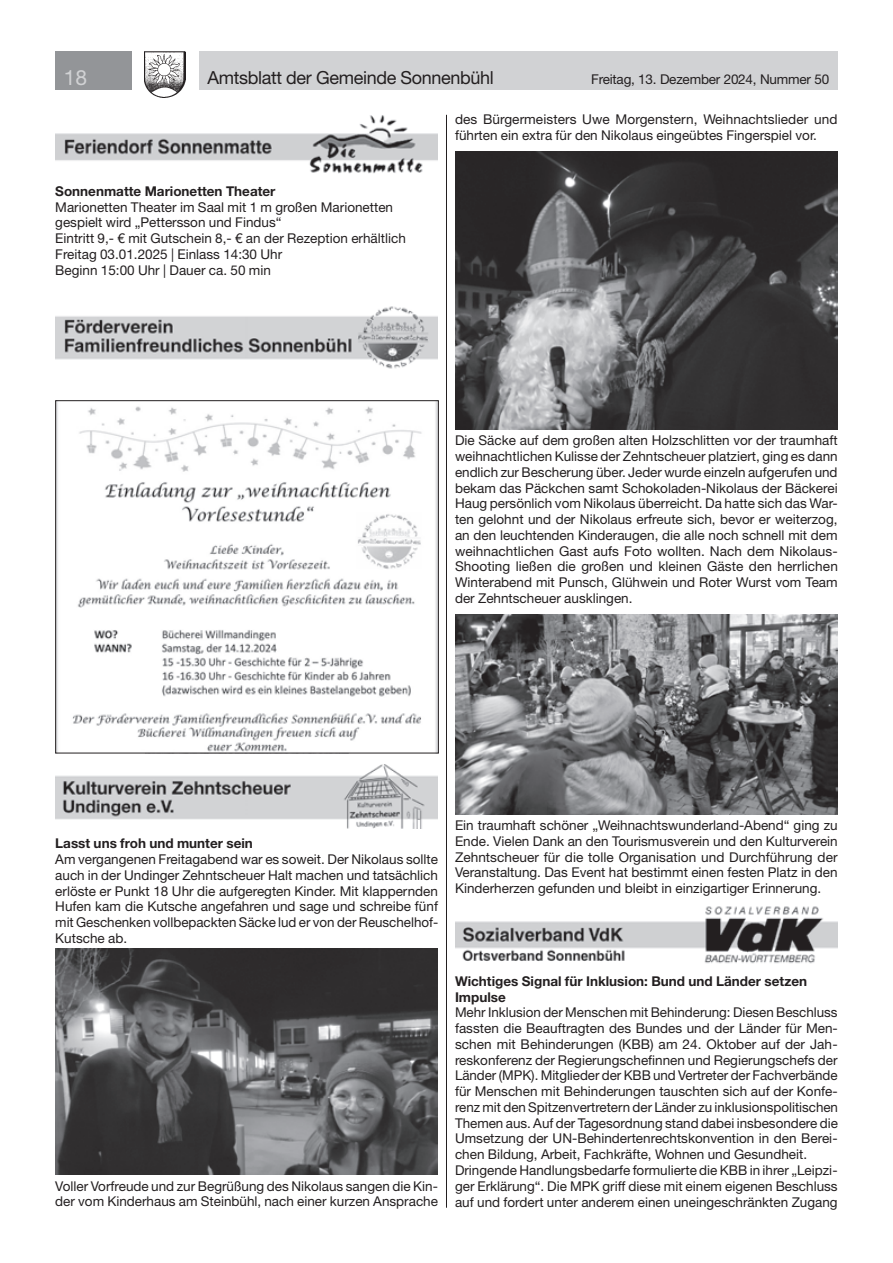
<style>
.page{position:relative;width:893px;height:1263px;background:#fff}
.page>*{position:absolute;margin:0;border:0;box-sizing:border-box;transform-origin:0 0}
.t1{font:21px "Helvetica Neue LT Std";color:#d1d2d4}
.t2{font:18px "Helvetica Neue LT Std";letter-spacing:-.02em;color:#231f20}
.t3{font:13.5px/15.8px "Helvetica Neue LT Std";color:#231f20}
.t4{font:700 13.5px/15.8px "Helvetica Neue LT Std";color:#231f20}
</style>
<div class="page">
<div style="left:199px;top:51px;width:639px;height:38px;background:#d1d2d4"></div>
<div style="left:55px;top:51px;width:77px;height:38px;background:#939598"></div>
<img style="left:145px;top:51px;width:41px;height:47px">
<img style="left:55px;top:115px;width:383px;height:59px">
<img style="left:55px;top:306px;width:383px;height:63px">
<img style="left:57px;top:402px;width:380px;height:349px">
<div style="left:55px;top:400px;width:384px;height:353px;border:1px solid #231f20"></div>
<img style="left:55px;top:764px;width:383px;height:64px">
<img style="left:55px;top:948px;width:383px;height:227px">
<img style="left:455px;top:152px;width:383px;height:277px">
<img style="left:455px;top:614px;width:383px;height:200px">
<img style="left:455px;top:906px;width:383px;height:58px">
<hr style="left:446px;top:115px;width:1px;height:1093px;background:#231f20">
<h1 class="t1" style="left:64px;top:65px;width:25px">18</h1>
<h2 class="t2" style="left:207px;top:67px;width:288px">Amtsblatt der Gemeinde Sonnenbühl</h2>
<p class="t3" style="left:591px;top:71px;width:240px">Freitag, 13. Dezember 2024, Nummer 50</p>
<p class="t4" style="left:55px;top:183px;width:222px">Sonnenmatte Marionetten Theater</p>
<p class="t3" style="left:55px;top:199px;width:352px">Marionetten Theater im Saal mit 1 m großen Marionetten gespielt wird „Pettersson und Findus“<br>Eintritt 9,- € mit Gutschein 8,- € an der Rezeption erhältlich Freitag 03.01.2025 | Einlass 14:30 Uhr<br>Beginn 15:00 Uhr | Dauer ca. 50 min</p>
<p class="t3" style="left:455px;top:112px;width:384px">des Bürgermeisters Uwe Morgenstern, Weihnachtslieder und führten ein extra für den Nikolaus eingeübtes Fingerspiel vor.</p>
<p class="t3" style="left:455px;top:432px;width:384px;text-align:justify">Die Säcke auf dem großen alten Holzschlitten vor der traumhaft weihnachtlichen Kulisse der Zehntscheuer platziert, ging es dann endlich zur Bescherung über. Jeder wurde einzeln aufgerufen und bekam das Päckchen samt Schokoladen-Nikolaus der Bäckerei Haug persönlich vom Nikolaus überreicht. Da hatte sich das War&shy;ten gelohnt und der Nikolaus erfreute sich, bevor er weiterzog, an den leuchtenden Kinderaugen, die alle noch schnell mit dem weihnachtlichen Gast aufs Foto wollten. Nach dem Nikolaus-Shooting ließen die großen und kleinen Gäste den herrlichen Winterabend mit Punsch, Glühwein und Roter Wurst vom Team der Zehntscheuer ausklingen.</p>
<p class="t4" style="left:55px;top:835px;width:199px">Lasst uns froh und munter sein</p>
<p class="t3" style="left:55px;top:851px;width:384px;text-align:justify">Am vergangenen Freitagabend war es soweit. Der Nikolaus sollte auch in der Undinger Zehntscheuer Halt machen und tatsächlich erlöste er Punkt 18 Uhr die aufgeregten Kinder. Mit klappernden Hufen kam die Kutsche angefahren und sage und schreibe fünf mit Geschenken vollbepackten Säcke lud er von der Reuschelhof-Kutsche ab.</p>
<p class="t3" style="left:55px;top:1178px;width:384px">Voller Vorfreude und zur Begrüßung des Nikolaus sangen die Kin&shy;der vom Kinderhaus am Steinbühl, nach einer kurzen Ansprache</p>
<p class="t3" style="left:455px;top:817px;width:384px;text-align:justify">Ein traumhaft schöner „Weihnachtswunderland-Abend“ ging zu Ende. Vielen Dank an den Tourismusverein und den Kulturverein Zehntscheuer für die tolle Organisation und Durchführung der Veranstaltung. Das Event hat bestimmt einen festen Platz in den Kinderherzen gefunden und bleibt in einzigartiger Erinnerung.</p>
<p class="t4" style="left:455px;top:973px;width:354px">Wichtiges Signal für Inklusion: Bund und Länder setzen<br>Impulse</p>
<p class="t3" style="left:455px;top:1004px;width:384px">Mehr Inklusion der Menschen mit Behinderung: Diesen Beschluss fassten die Beauftragten des Bundes und der Länder für Men&shy;schen mit Behinderungen (KBB) am 24. Oktober auf der Jah&shy;reskonferenz der Regierungschefinnen und Regierungschefs der Länder (MPK). Mitglieder der KBB und Vertreter der Fachverbände für Menschen mit Behinderungen tauschten sich auf der Konfe&shy;renz mit den Spitzenvertretern der Länder zu inklusionspolitischen Themen aus. Auf der Tagesordnung stand dabei insbesondere die Umsetzung der UN-Behindertenrechtskonvention in den Berei&shy;chen Bildung, Arbeit, Fachkräfte, Wohnen und Gesundheit.<br>Dringende Handlungsbedarfe formulierte die KBB in ihrer „Leipzi&shy;ger Erklärung“. Die MPK griff diese mit einem eigenen Beschluss auf und fordert unter anderem einen uneingeschränkten Zugang</p>
</div>
